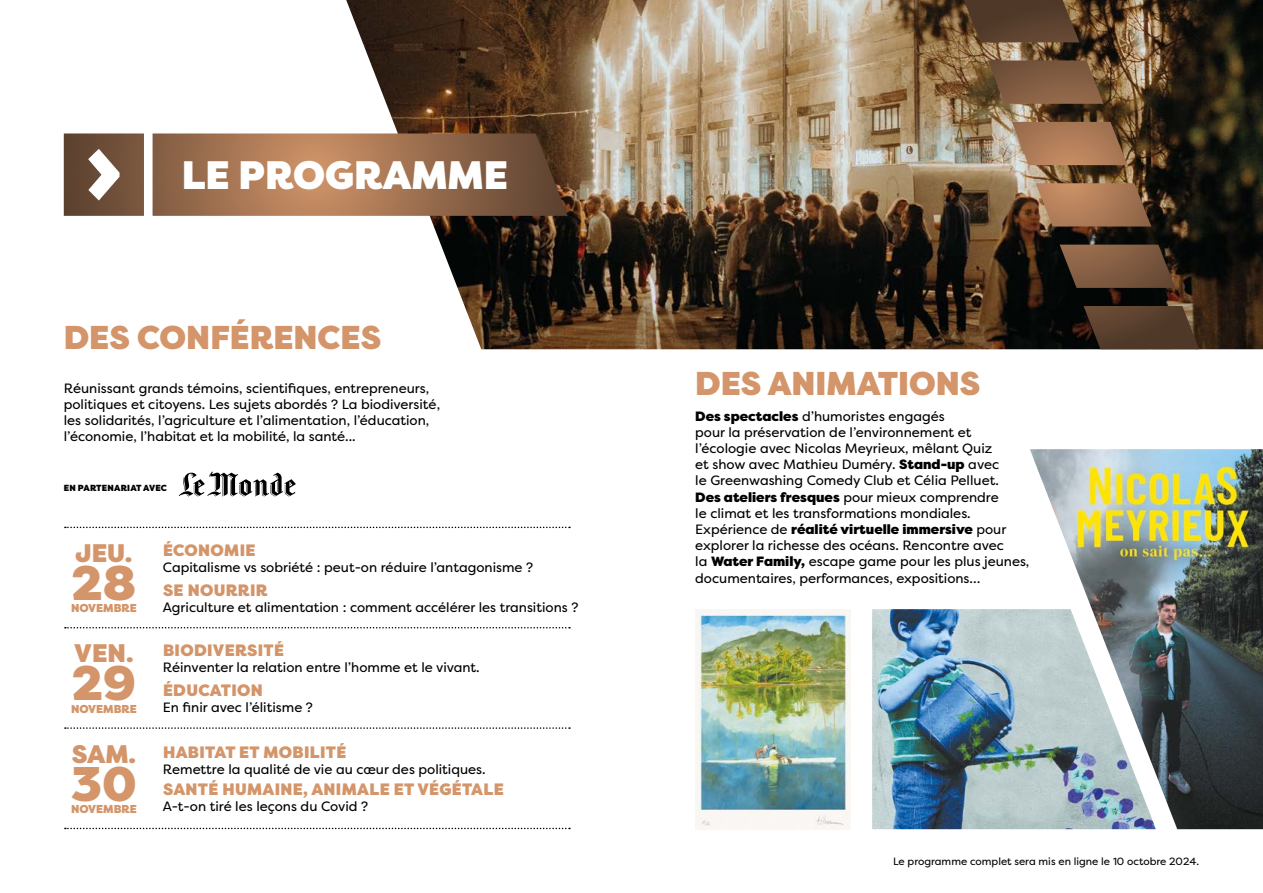
<style>
.page{position:relative;width:1263px;height:893px;background:#fff}
.page>*{position:absolute;margin:0;border:0;box-sizing:border-box;transform-origin:0 0}
.t1{font:900 48.6px "Filson Pro";color:#d39569}
.t2{font:900 39.75px "Filson Pro";color:#fff}
.t3{font:900 33px "Filson Pro";color:#d39569}
.t4{font:900 25.35px "Filson Pro";color:#d39569}
.t5{font:900 16.5px "Filson Pro";letter-spacing:.02em;color:#d39569}
.t6{font:13.5px/16.2px "Filson Pro";color:#000}
.t7{font:900 11.55px "Filson Pro";color:#d39569}
.t8{font:10.5px "Filson Pro";color:#000}
.t9{font:900 8.85px "Filson Pro";letter-spacing:.02em;color:#000}
.s1{font-weight:900}
</style>
<div class="page">
<svg style="left:179px;top:471px;width:117px;height:26px"></svg>
<img style="left:695px;top:609px;width:156px;height:220px">
<svg style="left:65px;top:627px;width:505px;height:1px"></svg>
<svg style="left:65px;top:727px;width:505px;height:2px"></svg>
<svg style="left:65px;top:828px;width:505px;height:1px"></svg>
<svg style="left:65px;top:527px;width:505px;height:1px"></svg>
<img style="left:872px;top:609px;width:158px;height:220px">
<img style="left:1030px;top:449px;width:233px;height:380px">
<img style="left:346px;top:0;width:917px;height:349px">
<svg style="left:964px;top:0;width:115px;height:42px"></svg>
<svg style="left:988px;top:60px;width:115px;height:44px"></svg>
<svg style="left:1012px;top:122px;width:115px;height:43px"></svg>
<svg style="left:1036px;top:183px;width:115px;height:44px"></svg>
<svg style="left:1060px;top:245px;width:115px;height:43px"></svg>
<svg style="left:1083px;top:306px;width:116px;height:43px"></svg>
<svg style="left:64px;top:133px;width:504px;height:83px"></svg>
<h2 class="t2" style="left:182px;top:150px;width:328px">LE PROGRAMME</h2>
<h3 class="t3" style="left:64px;top:317px;width:319px">DES CONFÉRENCES</h3>
<p class="t6" style="left:64px;top:380px;width:367px">Réunissant grands témoins, scientifiques, entrepreneurs,</p>
<h3 class="t3" style="left:695px;top:363px;width:287px">DES ANIMATIONS</h3>
<p class="t6" style="left:64px;top:396px;width:378px">politiques et citoyens. Les sujets abordés ? La biodiversité, les solidarités, l’agriculture et l’alimentation, l’éducation, l’économie, l’habitat et la mobilité, la santé...</p>
<p class="t6" style="left:695px;top:407px;width:336px"><span class="s1">Des spectacles</span> d’humoristes engagés<br>pour la préservation de l’environnement et l’écologie avec Nicolas Meyrieux, mêlant Quiz<br>et show avec Mathieu Duméry. <span class="s1">Stand-up</span> avec<br>le Greenwashing Comedy Club et Célia Pelluet.<br><span class="s1">Des ateliers fresques</span> pour mieux comprendre<br>le climat et les transformations mondiales.<br>Expérience de <span class="s1">réalité virtuelle immersive</span> pour explorer la richesse des océans. Rencontre avec<br>la <span class="s1">Water Family,</span> escape game pour les plus jeunes, documentaires, performances, expositions…</p>
<p class="t9" style="left:64px;top:482px;width:105px">EN PARTENARIAT AVEC</p>
<p class="t5" style="left:163px;top:539px;width:94px">ÉCONOMIE</p>
<p class="t6" style="left:163px;top:559px;width:372px">Capitalisme vs sobriété : peut-on réduire l’antagonisme ?</p>
<p class="t5" style="left:163px;top:580px;width:106px">SE NOURRIR</p>
<p class="t6" style="left:163px;top:599px;width:417px">Agriculture et alimentation : comment accélérer les transitions ?</p>
<h3 class="t4" style="left:75px;top:537px;width:58px">JEU.</h3>
<h1 class="t1" style="left:72px;top:553px;width:66px">28</h1>
<p class="t7" style="left:71px;top:601px;width:67px">NOVEMBRE</p>
<h3 class="t4" style="left:74px;top:637px;width:61px">VEN.</h3>
<h1 class="t1" style="left:72px;top:653px;width:66px">29</h1>
<p class="t7" style="left:71px;top:701px;width:67px">NOVEMBRE</p>
<h3 class="t4" style="left:72px;top:738px;width:66px">SAM.</h3>
<h1 class="t1" style="left:71px;top:753px;width:67px">30</h1>
<p class="t7" style="left:71px;top:802px;width:67px">NOVEMBRE</p>
<p class="t5" style="left:163px;top:640px;width:123px">BIODIVERSITÉ</p>
<p class="t6" style="left:163px;top:659px;width:318px">Réinventer la relation entre l’homme et le vivant.</p>
<p class="t5" style="left:163px;top:680px;width:101px">ÉDUCATION</p>
<p class="t6" style="left:163px;top:699px;width:152px">En finir avec l’élitisme ?</p>
<p class="t5" style="left:163px;top:742px;width:185px">HABITAT ET MOBILITÉ</p>
<p class="t6" style="left:163px;top:761px;width:324px">Remettre la qualité de vie au cœur des politiques.</p>
<p class="t5" style="left:163px;top:779px;width:342px">SANTÉ HUMAINE, ANIMALE ET VÉGÉTALE</p>
<p class="t6" style="left:163px;top:798px;width:207px">A-t-on tiré les leçons du Covid ?</p>
<p class="t8" style="left:893px;top:854px;width:308px">Le programme complet sera mis en ligne le 10 octobre 2024.</p>
</div>
